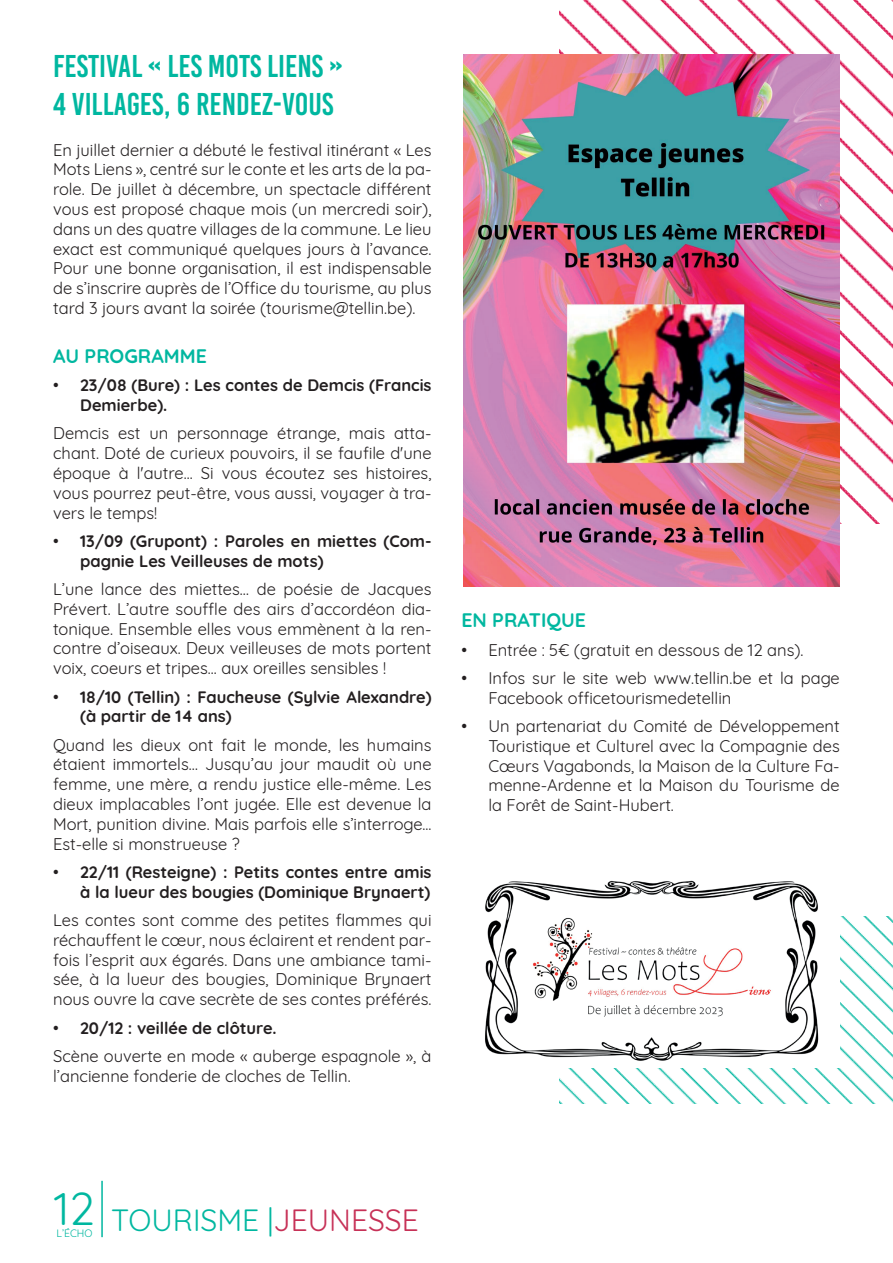
<style>
.page{position:relative;width:893px;height:1263px;background:#fff}
.page>*{position:absolute;margin:0;border:0;box-sizing:border-box;transform-origin:0 0}
.t1{font:45px "Quicksand";color:#00b7a0}
.t2{font:31.5px/37.8px "Bebas Kai";color:#00b7a0}
.t3{font:30px "Quicksand";color:#c73157}
.t4{font:30px "Quicksand";color:#00b7a0}
.t5{font:700 19.5px "Quicksand";color:#00b7a0}
.t6{font:16.5px/19.8px "Quicksand";color:#231f20;text-align:justify}
.t7{font:700 16.5px/19.8px "Quicksand";color:#231f20}
.t8{font:10.5px "Quicksand";color:#00b7a0}
.s1{font-weight:400}
.s2{font-weight:700}
.s3{color:#00b7a0}
</style>
<div class="page">
<hr style="left:101px;top:1181px;width:2px;height:56px;background:#00b7a0">
<img style="left:559px;top:0;width:334px;height:523px">
<img style="left:559px;top:917px;width:334px;height:187px">
<img style="left:463px;top:55px;width:377px;height:532px">
<img style="left:485px;top:880px;width:355px;height:187px">
<h2 class="t2" style="left:53px;top:47px;width:291px">FESTIVAL « LES MOTS LIENS »<br>4 VILLAGES, 6 RENDEZ-VOUS</h2>
<p class="t6" style="left:53px;top:138px;width:380px">En juillet dernier a débuté le festival itinérant « Les Mots Liens », centré sur le conte et les arts de la pa&shy;role. De juillet à décembre, un spectacle différent vous est proposé chaque mois (un mercredi soir), dans un des quatre villages de la commune. Le lieu exact est communiqué quelques jours à l’avance.<br>Pour une bonne organisation, il est indispensable de s’inscrire auprès de l’Office du tourisme, au plus tard 3 jours avant la soirée (tourisme@tellin.be).</p>
<p class="t5" style="left:53px;top:340px;width:155px">AU PROGRAMME</p>
<p class="t7" style="left:80px;top:374px;width:353px;text-indent:-27px"><span class="s1">•</span> 23/08 (Bure) : Les contes de Demcis (Francis<br>Demierbe).</p>
<p class="t6" style="left:53px;top:422px;width:380px">Demcis est un personnage étrange, mais atta&shy;chant. Doté de curieux pouvoirs, il se faufile d'une époque à l'autre... Si vous écoutez ses histoires, vous pourrez peut-être, vous aussi, voyager à tra&shy;vers le temps!</p>
<p class="t7" style="left:80px;top:530px;width:353px;text-indent:-27px"><span class="s1">•</span> 13/09 (Grupont) : Paroles en miettes (Com&shy;pagnie Les Veilleuses de mots)</p>
<p class="t6" style="left:53px;top:577px;width:380px">L’une lance des miettes… de poésie de Jacques Prévert. L’autre souffle des airs d’accordéon dia&shy;tonique. Ensemble elles vous emmènent à la ren&shy;contre d’oiseaux. Deux veilleuses de mots portent voix, coeurs et tripes... aux oreilles sensibles !</p>
<p class="t7" style="left:80px;top:685px;width:353px;text-indent:-27px"><span class="s1">•</span> 18/10 (Tellin) : Faucheuse (Sylvie Alexandre) (à partir de 14 ans)</p>
<p class="t6" style="left:53px;top:733px;width:380px">Quand les dieux ont fait le monde, les humains étaient immortels… Jusqu’au jour maudit où une femme, une mère, a rendu justice elle-même. Les dieux implacables l’ont jugée. Elle est devenue la M ort, punition divine. M ais parfois elle s’interroge...<br>Est-elle si monstrueuse ?</p>
<p class="t7" style="left:53px;top:861px;width:380px;text-align:right"><span class="s1">•</span> 22/11 (Resteigne) : Petits contes entre amis à la lueur des bougies (Dominique Brynaert)</p>
<p class="t6" style="left:53px;top:908px;width:380px">Les contes sont comme des petites flammes qui réchauffent le cœur, nous éclairent et rendent par&shy;fois l’esprit aux égarés. Dans une ambiance tami&shy;sée, à la lueur des bougies, Dominique Brynaert nous ouvre la cave secrète de ses contes préférés.</p>
<p class="t6" style="left:53px;top:1012px;width:380px;line-height:28.3px">• <span class="s2">20/12 : veillée de clôture.<br></span>Scène ouverte en mode « auberge espagnole », à</p>
<p class="t6" style="left:53px;top:1064px;width:299px">l’ancienne fonderie de cloches de Tellin.</p>
<p class="t5" style="left:461px;top:604px;width:126px">EN PRATIQUE</p>
<p class="t6" style="left:461px;top:638px;width:344px">• Entrée : 5€ (gratuit en dessous de 12 ans).</p>
<p class="t6" style="left:488px;top:666px;width:353px;text-indent:-27px">• I nfos sur le site web www.tellin.be et la page<br>Facebook officetourismedetellin</p>
<p class="t6" style="left:488px;top:714px;width:353px;text-indent:-27px">• Un partenariat du Comité de Développement Touristique et Culturel avec la Compagnie des Cœurs Vagabonds, la Maison de la Culture Fa&shy;menne-Ardenne et la Maison du Tourisme de la Forêt de Saint-Hubert.</p>
<h1 class="t1" style="left:54px;top:1173px;width:42px">12</h1>
<p class="t8" style="left:56px;top:1225px;width:38px">L’ÉCHO</p>
<h3 class="t4" style="left:111px;top:1197px;width:79px">TOURISM</h3>
<h3 class="t3" style="left:242px;top:1197px;width:178px"><span class="s3">E |</span>JEUN ESSE</h3>
</div>
